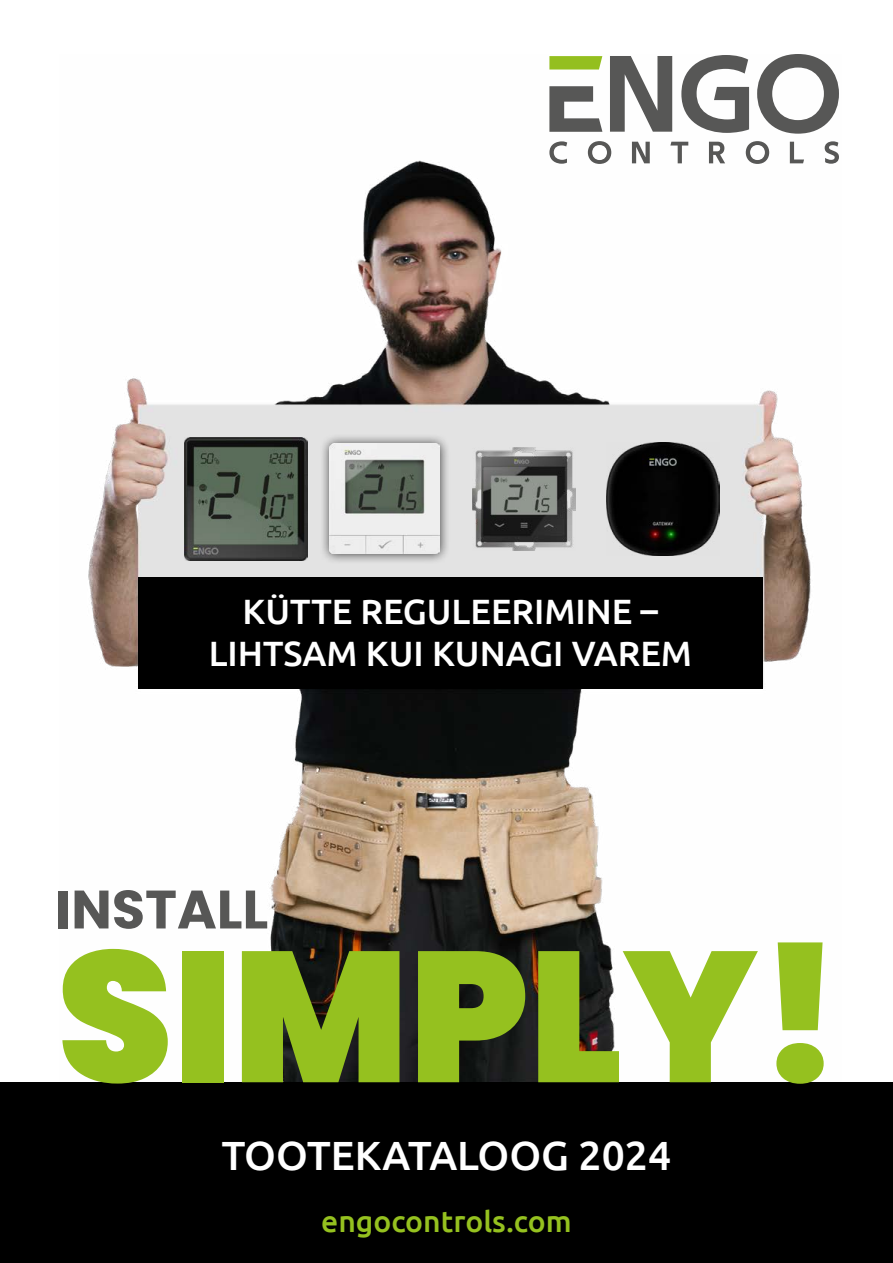
<style>
.page{position:relative;width:893px;height:1263px;background:#fff}
.page>*{position:absolute;margin:0;border:0;box-sizing:border-box;transform-origin:0 0}
.t1{font:900 185.25px "Poppins";color:#95c11f}
.t2{font:700 54px "Poppins";color:#575756}
.t3{font:500 40.8px "Ubuntu";color:#fff}
.t4{font:500 35.25px/42.2px "Ubuntu";color:#fff;text-align:center}
.t5{font:500 30px "Ubuntu";color:#95c11f}
</style>
<div class="page">
<img style="left:88px;top:56px;width:737px;height:1026px">
<img style="left:184px;top:437px;width:124px;height:123px">
<img style="left:606px;top:442px;width:113px;height:113px">
<div style="left:319px;top:433px;width:132px;height:131px;background:#000;opacity:.75"></div>
<img style="left:330px;top:444px;width:110px;height:110px">
<img style="left:472px;top:447px;width:103px;height:103px">
<div style="left:138px;top:578px;width:625px;height:111px;background:#000"></div>
<div style="left:0;top:1082px;width:893px;height:181px;background:#000"></div>
<svg style="left:549px;top:56px;width:53px;height:14px"></svg>
<svg style="left:610px;top:56px;width:62px;height:76px"></svg>
<svg style="left:681px;top:55px;width:68px;height:78px"></svg>
<svg style="left:757px;top:54px;width:82px;height:80px"></svg>
<svg style="left:549px;top:141px;width:18px;height:23px"></svg>
<svg style="left:588px;top:141px;width:23px;height:23px"></svg>
<svg style="left:632px;top:142px;width:18px;height:21px"></svg>
<svg style="left:670px;top:142px;width:18px;height:21px"></svg>
<svg style="left:709px;top:142px;width:16px;height:21px"></svg>
<svg style="left:746px;top:141px;width:23px;height:23px"></svg>
<svg style="left:790px;top:142px;width:14px;height:21px"></svg>
<svg style="left:825px;top:141px;width:14px;height:23px"></svg>
<svg style="left:549px;top:86px;width:53px;height:46px"></svg>
<p class="t4" style="left:209px;top:589px;width:485px">KÜTTE REGULEERIMINE –<br>LIHTSAM KUI KUNAGI VAREM</p>
<h2 class="t2" style="left:55px;top:878px;width:214px">INSTALL</h2>
<h1 class="t1" style="left:57px;top:910px;width:786px">SIMPLY!</h1>
<p class="t3" style="left:222px;top:1130px;width:451px">TOOTEKATALOOG 2024</p>
<p class="t5" style="left:321px;top:1202px;width:252px">engocontrols.com</p>
</div>
